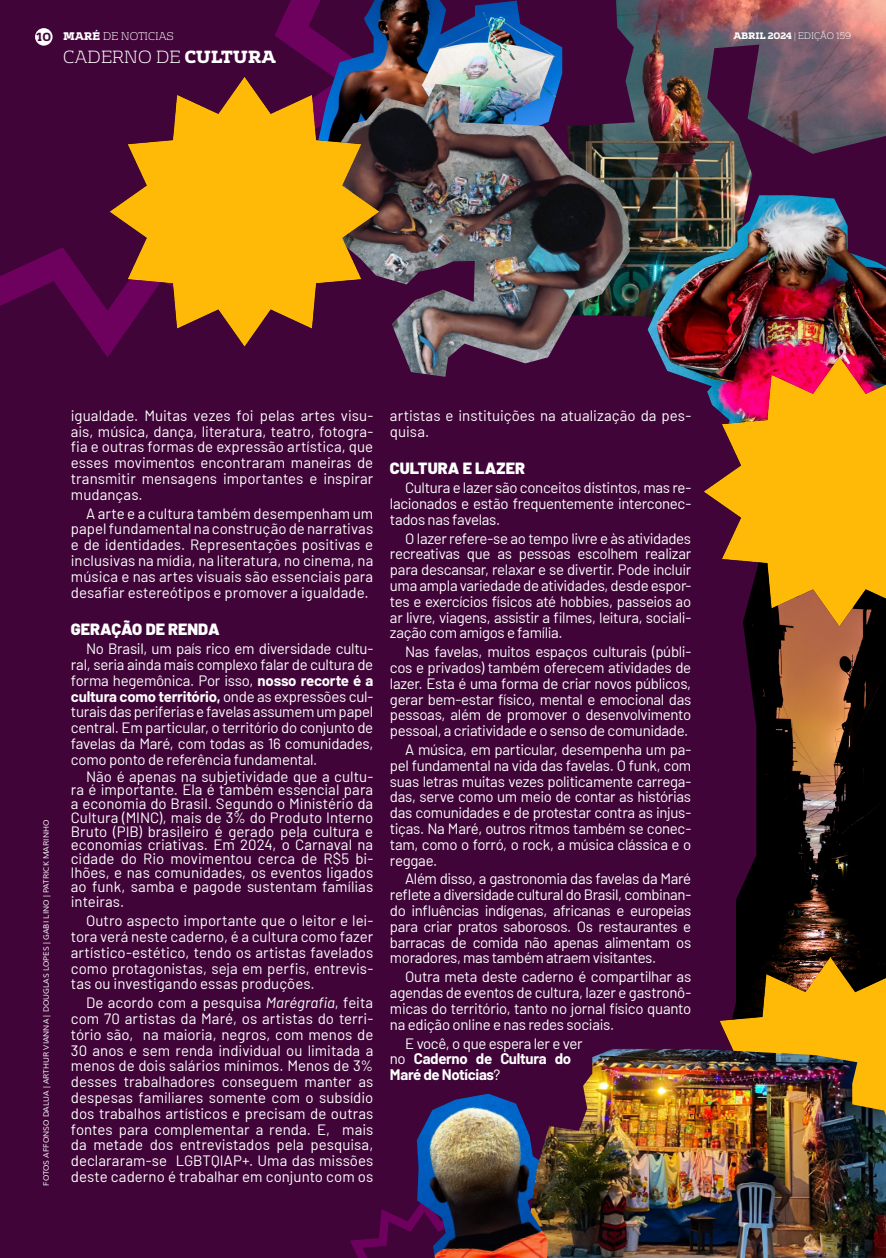
<style>
.page{position:relative;width:886px;height:1258px;background:#fff}
.page>*{position:absolute;margin:0;border:0;box-sizing:border-box;transform-origin:0 0}
.t1{font:900 16.25px "Barlow";letter-spacing:.005em;color:#fff}
.t2{font:300 16px "Vezus Serif";letter-spacing:-.005em;color:#fff}
.t3{font:15px/15.8px "Barlow";letter-spacing:-.015em;color:#fff;text-align:justify}
.t4{font:700 15px/15.8px "Barlow";letter-spacing:-.025em;color:#fff}
.t5{font:900 10.62px "Vezus Serif W01";color:#400438}
.t6{font:300 10px "Vezus Serif W01";color:#fff}
.t7{font:300 8.5px "Vezus Serif W01";color:#fff}
.t8{font:7.5px "Muli";color:#fff;scale:1.05 1}
.s1{font-weight:900}
.s2{font-family:"Vezus Serif W01";font-weight:900}
.s3{font-weight:700}
.s4{font-style:italic}
.s5{font-weight:400}
</style>
<div class="page">
<div style="left:0;top:0;width:885px;height:1258px;background:#400438"></div>
<svg style="left:0;top:28px;width:87px;height:300px"></svg>
<svg style="left:350px;top:1209px;width:67px;height:49px"></svg>
<img style="left:400px;top:0;width:54px;height:84px">
<img style="left:454px;top:0;width:432px;height:317px">
<img style="left:400px;top:84px;width:230px;height:293px">
<img style="left:747px;top:714px;width:139px;height:161px">
<img style="left:87px;top:0;width:313px;height:357px">
<img style="left:417px;top:1094px;width:114px;height:164px">
<img style="left:720px;top:875px;width:166px;height:174px">
<img style="left:531px;top:1049px;width:355px;height:209px">
<img style="left:648px;top:195px;width:238px;height:181px">
<img style="left:682px;top:269px;width:204px;height:445px">
<div style="left:35px;top:28px;width:18px;height:18px;background:#fff;border-radius:50%"></div>
<p class="t5" style="left:37px;top:29px;width:16px">10</p>
<p class="t6" style="left:63px;top:30px;width:112px"><span class="s1">MARÉ</span> DE NOTICIAS</p>
<p class="t7" style="left:734px;top:30px;width:119px"><span class="s1">ABRIL 2024</span> | EDIÇÃO 159</p>
<p class="t2" style="left:63px;top:47px;width:214px">CADERNO DE <span class="s2">CULTURA</span></p>
<p class="t8" style="left:42px;top:1186px;width:350px;rotate:-90deg">FOTOS AFFONSO DALUA | ARTHUR VIANNA | DOUGLAS LOPES | GABI LINO | PATRICK MARINHO</p>
<p class="t3" style="left:71px;top:406px;width:304px">igualdade. Muitas vezes foi pelas artes visu&shy;ais, música, dança, literatura, teatro, fotogra&shy;fia e outras formas de expressão artística, que esses movimentos encontraram maneiras de transmitir mensagens importantes e inspirar mudanças.</p>
<p class="t3" style="left:71px;top:504px;width:304px;text-indent:15px">A arte e a cultura também desempenham um papel fundamental na construção de narrativas e de identidades. Representações positivas e inclusivas na mídia, na literatura, no cinema, na música e nas artes visuais são essenciais para desafiar estereótipos e promover a igualdade.</p>
<p class="t1" style="left:71px;top:617px;width:150px">GERAÇÃO DE RENDA</p>
<p class="t3" style="left:71px;top:640px;width:304px;text-indent:15px">No Brasil, um país rico em diversidade cultu&shy;ral, seria ainda mais complexo falar de cultura de forma hegemônica. Por isso, <span class="s3">nosso recorte é a cultura como território,</span> onde as expressões cul&shy;turais das periferias e favelas assumem um papel central. Em particular, o território do conjunto de favelas da Maré, com todas as 16 comunidades, como ponto de referência fundamental.</p>
<p class="t3" style="left:71px;top:768px;width:304px;line-height:13.8px;text-indent:15px">Não é apenas na subjetividade que a cultu&shy;ra é importante. Ela é também essencial para a economia do Brasil. Segundo o Ministério da Cultura (MINC), mais de 3% do Produto Interno Bruto (PIB) brasileiro é gerado pela cultura e economias criativas. Em 2024, o Carnaval na cidade do Rio movimentou cerca de R$5 bi&shy;lhões, e nas comunidades, os eventos ligados ao funk, samba e pagode sustentam famílias</p>
<p class="t3" style="left:71px;top:893px;width:55px">inteiras.</p>
<p class="t3" style="left:71px;top:912px;width:304px;text-indent:15px">Outro aspecto importante que o leitor e lei&shy;tora verá neste caderno, é a cultura como fazer artístico-estético, tendo os artistas favelados como protagonistas, seja em perfis, entrevis&shy;tas ou investigando essas produções.</p>
<p class="t3" style="left:71px;top:994px;width:304px;text-indent:15px">De acordo com a pesquisa <span class="s4">Marégrafia</span>, feita com 70 artistas da Maré, os artistas do terri&shy;tório são, na maioria, negros, com menos de 30 anos e sem renda individual ou limitada a menos de dois salários mínimos. Menos de 3% desses trabalhadores conseguem manter as despesas familiares somente com o subsídio dos trabalhos artísticos e precisam de outras fontes para complementar a renda. E, mais da metade dos entrevistados pela pesquisa, declararam-se LGBTQIAP+. Uma das missões deste caderno é trabalhar em conjunto com os</p>
<p class="t3" style="left:390px;top:406px;width:303px">artistas e instituições na atualização da pes&shy;quisa.</p>
<p class="t1" style="left:390px;top:456px;width:137px">CULTURA E LAZER</p>
<p class="t3" style="left:390px;top:479px;width:303px;text-indent:15px">Cultura e lazer são conceitos distintos, mas re&shy;lacionados e estão frequentemente interconec&shy;tados nas favelas.</p>
<p class="t3" style="left:390px;top:529px;width:303px;text-indent:15px">O lazer refere-se ao tempo livre e às atividades recreativas que as pessoas escolhem realizar para descansar, relaxar e se divertir. Pode incluir uma ampla variedade de atividades, desde espor&shy;tes e exercícios físicos até hobbies, passeios ao ar livre, viagens, assistir a filmes, leitura, sociali&shy;zação com amigos e família.</p>
<p class="t3" style="left:390px;top:643px;width:303px;text-indent:15px">Nas favelas, muitos espaços culturais (públi&shy;cos e privados) também oferecem atividades de lazer. Esta é uma forma de criar novos públicos, gerar bem-estar físico, mental e emocional das pessoas, além de promover o desenvolvimento pessoal, a criatividade e o senso de comunidade.</p>
<p class="t3" style="left:390px;top:741px;width:303px;text-indent:15px">A música, em particular, desempenha um pa&shy;pel fundamental na vida das favelas. O funk, com suas letras muitas vezes politicamente carrega&shy;das, serve como um meio de contar as histórias das comunidades e de protestar contra as injus&shy;tiças. Na Maré, outros ritmos também se conec&shy;tam, como o forró, o rock, a música clássica e o reggae.</p>
<p class="t3" style="left:390px;top:870px;width:303px;text-indent:15px">Além disso, a gastronomia das favelas da Maré reflete a diversidade cultural do Brasil, combinan&shy;do influências indígenas, africanas e europeias para criar pratos saborosos. Os restaurantes e barracas de comida não apenas alimentam os moradores, mas também atraem visitantes.</p>
<p class="t3" style="left:390px;top:968px;width:303px;text-indent:15px">Outra meta deste caderno é compartilhar as agendas de eventos de cultura, lazer e gastronô&shy;micas do território, tanto no jornal físico quanto na edição online e nas redes sociais.</p>
<p class="t4" style="left:390px;top:1034px;width:194px;text-indent:15px"><span class="s5">E você, o que espera ler e ver no</span> Caderno de Cultura do<br>Maré de Notícias<span class="s5">?</span></p>
</div>
